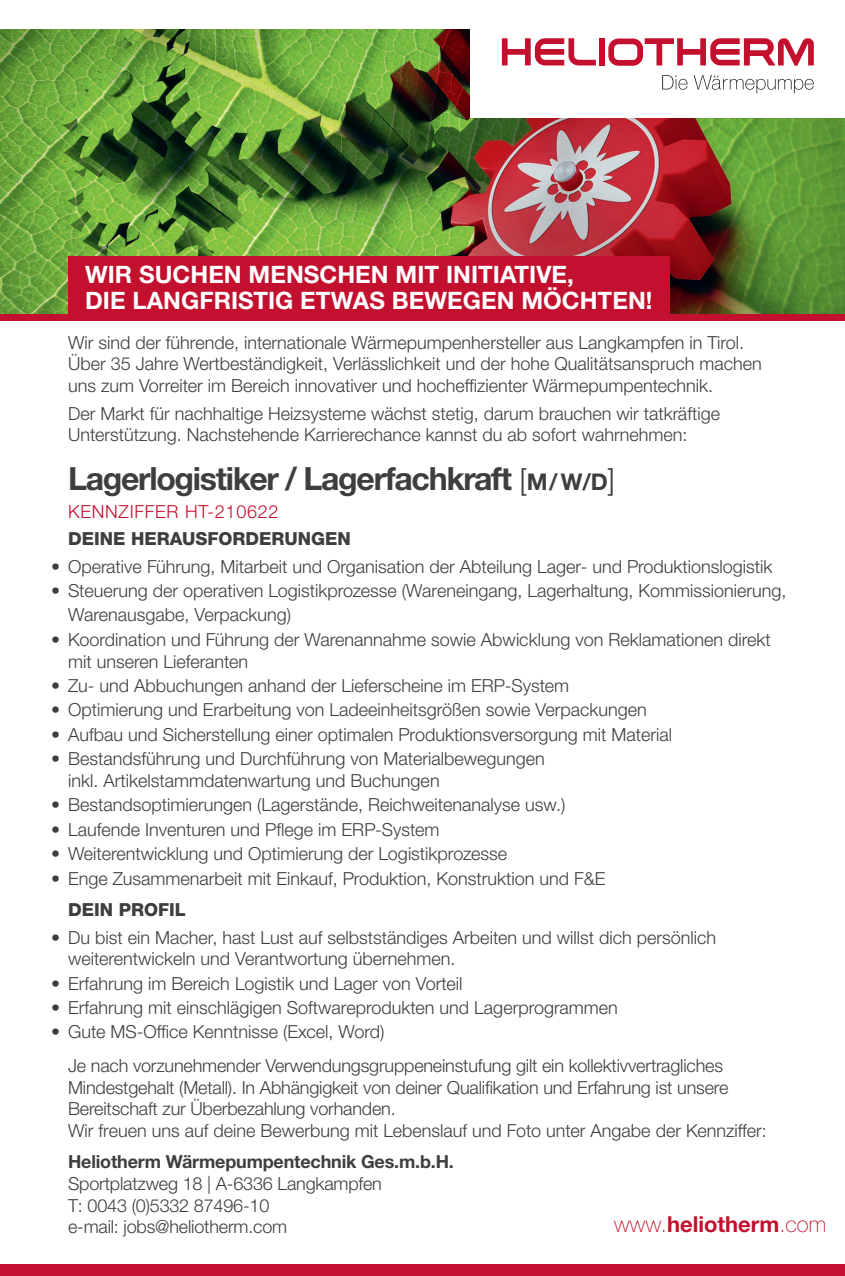
<style>
.page{position:relative;width:845px;height:1276px;background:#fff}
.page>*{position:absolute;margin:0;border:0;box-sizing:border-box;transform-origin:0 0}
.t1{font:700 32px "Helvetica Neue LTW1 G";letter-spacing:-.04em;color:#3e3e3f}
.t2{font:700 24px "Helvetica Neue LTW1 G";letter-spacing:.005em;color:#fff}
.t3{font:700 22px "Helvetica Neue LTW1 G";color:#c3102e}
.t4{font:300 18px/21.6px "Helvetica Neue LTW1 G";color:#3e3e3f}
.t5{font:700 18px "Helvetica Neue LTW1 G";letter-spacing:-.01em;color:#3e3e3f}
.t6{font:800 18px "Helvetica Neue LTW1 G";color:#3e3e3f}
.t7{font:300 18px "Helvetica Neue LTW1 G";letter-spacing:.04em;color:#c3102e}
.s1{font-weight:300;font-size:30px}
.s2{font-size:23px}
.s3{font-weight:100}
</style>
<div class="page">
<img style="left:0;top:30px;width:845px;height:284px">
<div style="left:471px;top:1px;width:374px;height:117px;background:#fff"></div>
<div style="left:599px;top:38px;width:6px;height:27px;background:#c3102e"></div>
<svg style="left:502px;top:38px;width:94px;height:27px"></svg>
<svg style="left:662px;top:75px;width:25px;height:15px"></svg>
<svg style="left:693px;top:75px;width:121px;height:18px"></svg>
<svg style="left:608px;top:38px;width:206px;height:28px"></svg>
<div style="left:0;top:314px;width:845px;height:6px;background:#c3102e"></div>
<div style="left:0;top:1264px;width:844px;height:12px;background:#c3102e"></div>
<div style="left:68px;top:257px;width:601px;height:62px;background:#c3102e"></div>
<p class="t2" style="left:85px;top:260px;width:490px">WIR SUCHEN MENSCHEN MIT INITIATIVE,</p>
<p class="t2" style="left:85px;top:286px;width:569px">DIE LANGFRISTIG ETWAS BEWEGEN MÖCHTEN!</p>
<p class="t4" style="left:68px;top:331px;width:695px">Wir sind der führende, internationale Wärmepumpenhersteller aus Langkampfen in Tirol.<br>Über 35 Jahre Wertbeständigkeit, Verlässlichkeit und der hohe Qualitätsanspruch machen uns zum Vorreiter im Bereich innovativer und hocheffizienter Wärmepumpentechnik.</p>
<p class="t4" style="left:68px;top:402px;width:653px">Der Markt für nachhaltige Heizsysteme wächst stetig, darum brauchen wir tatkräftige<br>Unterstützung. Nachstehende Karrierechance kannst du ab sofort wahrnehmen:</p>
<p class="t1" style="left:68px;top:458px;width:548px">Lagerlogistiker / Lagerfachkraft <span class="s1">[</span><span class="s2">M / W/D</span><span class="s1">]</span></p>
<p class="t7" style="left:68px;top:500px;width:212px">KENNZIFFER HT-210622</p>
<p class="t6" style="left:68px;top:528px;width:284px">DEINE HERAUSFORDERUNGEN</p>
<p class="t4" style="left:51px;top:555px;width:723px">• Operative Führung, Mitarbeit und Organisation der Abteilung Lager- und Produktionslogistik</p>
<p class="t4" style="left:51px;top:580px;width:737px">• Steuerung der operativen Logistikprozesse (Wareneingang, Lagerhaltung, Kommissionierung,</p>
<p class="t4" style="left:68px;top:604px;width:225px">Warenausgabe, Verpackung)</p>
<p class="t4" style="left:68px;top:628px;width:704px;text-indent:-17px">• Koordination und Führung der Warenannahme sowie Abwicklung von Reklamationen direkt mit unseren Lieferanten</p>
<p class="t4" style="left:51px;top:674px;width:519px">• Zu- und Abbuchungen anhand der Lieferscheine im ERP-System</p>
<p class="t4" style="left:51px;top:699px;width:597px">• Optimierung und Erarbeitung von Ladeeinheitsgrößen sowie Verpackungen</p>
<p class="t4" style="left:51px;top:723px;width:622px">• Aufbau und Sicherstellung einer optimalen Produktionsversorgung mit Material</p>
<p class="t4" style="left:68px;top:748px;width:478px;text-indent:-17px">• Bestandsführung und Durchführung von Materialbewegungen inkl. Artikelstammdatenwartung und Buchungen</p>
<p class="t4" style="left:51px;top:794px;width:516px">• Bestandsoptimierungen (Lagerstände, Reichweitenanalyse usw.)</p>
<p class="t4" style="left:51px;top:818px;width:390px">• Laufende Inventuren und Pflege im ERP-System</p>
<p class="t4" style="left:51px;top:843px;width:457px">• Weiterentwicklung und Optimierung der Logistikprozesse</p>
<p class="t4" style="left:51px;top:867px;width:556px">• Enge Zusammenarbeit mit Einkauf, Produktion, Konstruktion und F&amp;E</p>
<p class="t6" style="left:68px;top:899px;width:119px">DEIN PROFIL</p>
<p class="t4" style="left:68px;top:926px;width:649px;text-indent:-17px">• Du bist ein Macher, hast Lust auf selbstständiges Arbeiten und willst dich persönlich weiterentwickeln und Verantwortung übernehmen.</p>
<p class="t4" style="left:51px;top:972px;width:413px">• Erfahrung im Bereich Logistik und Lager von Vorteil</p>
<p class="t4" style="left:51px;top:996px;width:568px">• Erfahrung mit einschlägigen Softwareprodukten und Lagerprogrammen</p>
<p class="t4" style="left:51px;top:1021px;width:335px">• Gute MS-Office Kenntnisse (Excel, Word)</p>
<p class="t4" style="left:68px;top:1054px;width:700px">Je nach vorzunehmender Verwendungsgruppeneinstufung gilt ein kollektivvertragliches Mindestgehalt (Metall). In Abhängigkeit von deiner Qualifikation und Erfahrung ist unsere Bereitschaft zur Überbezahlung vorhanden.<br>Wir freuen uns auf deine Bewerbung mit Lebenslauf und Foto unter Angabe der Kennziffer:</p>
<p class="t5" style="left:68px;top:1151px;width:387px">Heliotherm Wärmepumpentechnik Ges.m.b.H.</p>
<p class="t4" style="left:68px;top:1172px;width:315px">Sportplatzweg 18 | A-6336 Langkampfen<br>T: 0043 (0)5332 87496-10</p>
<p class="t4" style="left:68px;top:1216px;width:221px">e-mail: jobs@heliotherm.com</p>
<p class="t3" style="left:614px;top:1210px;width:214px"><span class="s3">www.</span>heliotherm<span class="s3">.com</span></p>
</div>
